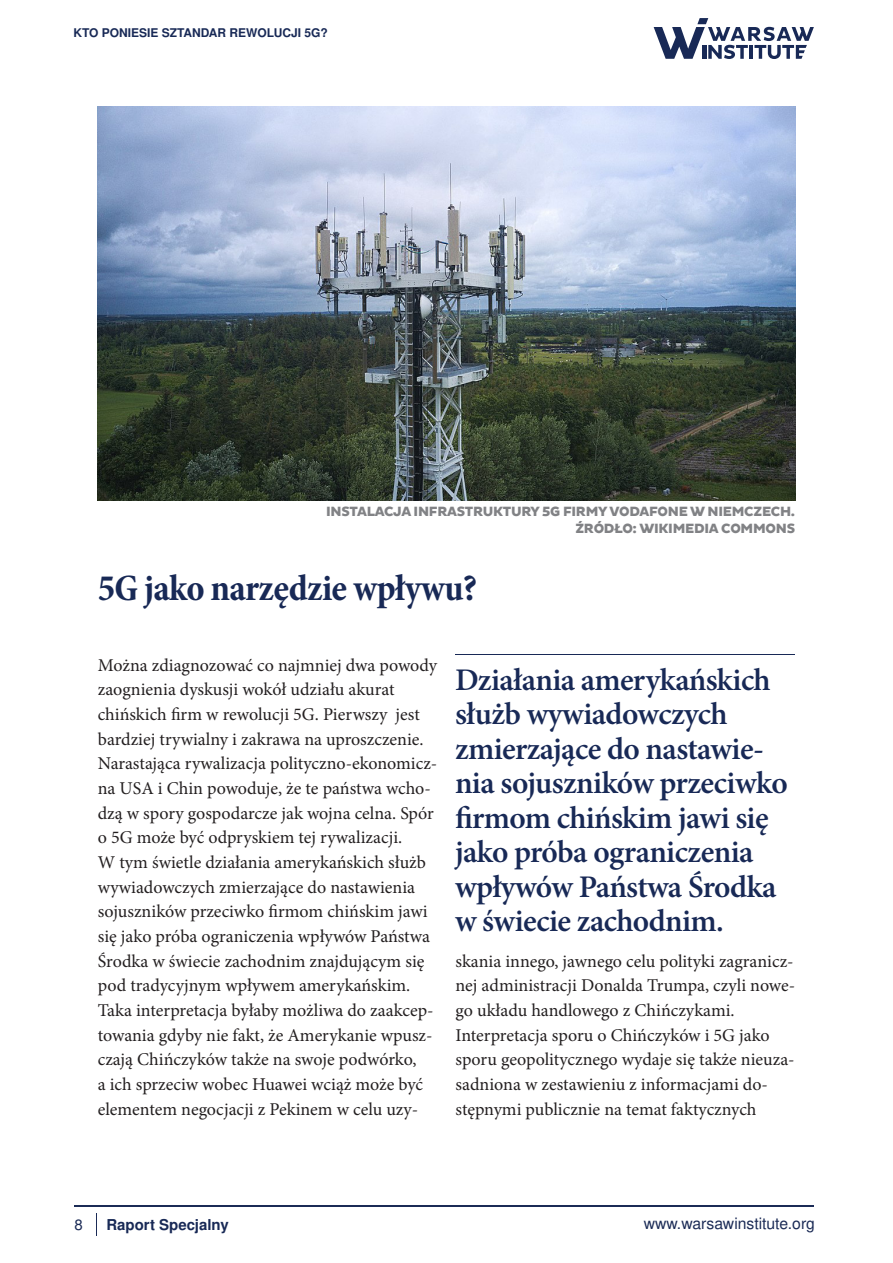
<style>
.page{position:relative;width:893px;height:1263px;background:#fff}
.page>*{position:absolute;margin:0;border:0;box-sizing:border-box;transform-origin:0 0}
.M_Naglowek_1{font:700 condensed 37.5px "Minion Pro";letter-spacing:-.02em;color:#182956}
.M1_Wyróznienie_Midi{font:600 31.5px/34.5px "Minion Pro";letter-spacing:-.02em;color:#182956}
.M1_Content{font:18px/24.6px "Minion Pro";color:#231f20}
.t1{font:15.75px "Nimbus San L";color:#1b2b56}
.t2{font:700 15px "Nimbus San L";color:#182956}
.t3{font:15px "Nimbus San L";color:#1b2b56}
.t4{font:800 13.5px "Pluto Sans W01";letter-spacing:-.02em;color:#818285}
.t5{font:700 12px "Nimbus San L";color:#182956}
</style>
<div class="page">
<hr style="left:74px;top:1205px;width:740px;height:1px;background:#1b2b56">
<svg style="left:96px;top:1214px;width:1px;height:22px"></svg>
<svg style="left:654px;top:18px;width:160px;height:41px"></svg>
<img style="left:98px;top:106px;width:697px;height:394px">
<hr style="left:455px;top:655px;width:340px;height:1px;background:#182956">
<p class="t5" style="left:73px;top:25px;width:256px">KTO PONIESIE SZTANDAR REWOLUCJI 5G?</p>
<p class="t4" style="left:326px;top:504px;width:471px">INSTALACJA INFRASTRUKTURY 5G FIRMY VODAFONE W NIEMCZECH.</p>
<p class="t4" style="left:575px;top:520px;width:221px">ŹRÓDŁO: WIKIMEDIA COMMONS</p>
<p class="M_Naglowek_1" style="left:98px;top:563px;width:381px">5G jako narzędzie wpływu?</p>
<p class="M1_Content" style="left:98px;top:653px;width:341px">Można zdiagnozować co najmniej dwa powody zaognienia dyskusji wokół udziału akurat chińskich firm w rewolucji 5G. Pierwszy jest bardziej trywialny i zakrawa na uproszczenie.<br>Narastająca rywalizacja polityczno-ekonomicz&shy;na USA i Chin powoduje, że te państwa wcho&shy;dzą w spory gospodarcze jak wojna celna. Spór o 5G może być odpryskiem tej rywalizacji.<br>W tym świetle działania amerykańskich służb wywiadowczych zmierzające do nastawienia sojuszników przeciwko firmom chińskim jawi się jako próba ograniczenia wpływów Państwa Środka w świecie zachodnim znajdującym się pod tradycyjnym wpływem amerykańskim.<br>Taka interpretacja byłaby możliwa do zaakcep&shy;towania gdyby nie fakt, że Amerykanie wpusz&shy;czają Chińczyków także na swoje podwórko,<br>a ich sprzeciw wobec Huawei wciąż może być elementem negocjacji z Pekinem w celu uzy-</p>
<p class="M1_Wyróznienie_Midi" style="left:455px;top:662px;width:334px">Działania amerykańskich służb wywiadowczych zmierzające do nastawie&shy;nia sojuszników przeciwko firmom chińskim jawi się jako próba ograniczenia wpływów Państwa Środka w świecie zachodnim.</p>
<p class="M1_Content" style="left:455px;top:949px;width:341px">skania innego, jawnego celu polityki zagranicz&shy;nej administracji Donalda Trumpa, czyli nowe&shy;go układu handlowego z Chińczykami.<br>Interpretacja sporu o Chińczyków i 5G jako sporu geopolitycznego wydaje się także nieuza&shy;sadniona w zestawieniu z informacjami do&shy;stępnymi publicznie na temat faktycznych</p>
<p class="t3" style="left:74px;top:1214px;width:10px">8</p>
<p class="t1" style="left:644px;top:1212px;width:173px">www.warsawinstitute.org</p>
<p class="t2" style="left:106px;top:1214px;width:124px">Raport Specjalny</p>
</div>
